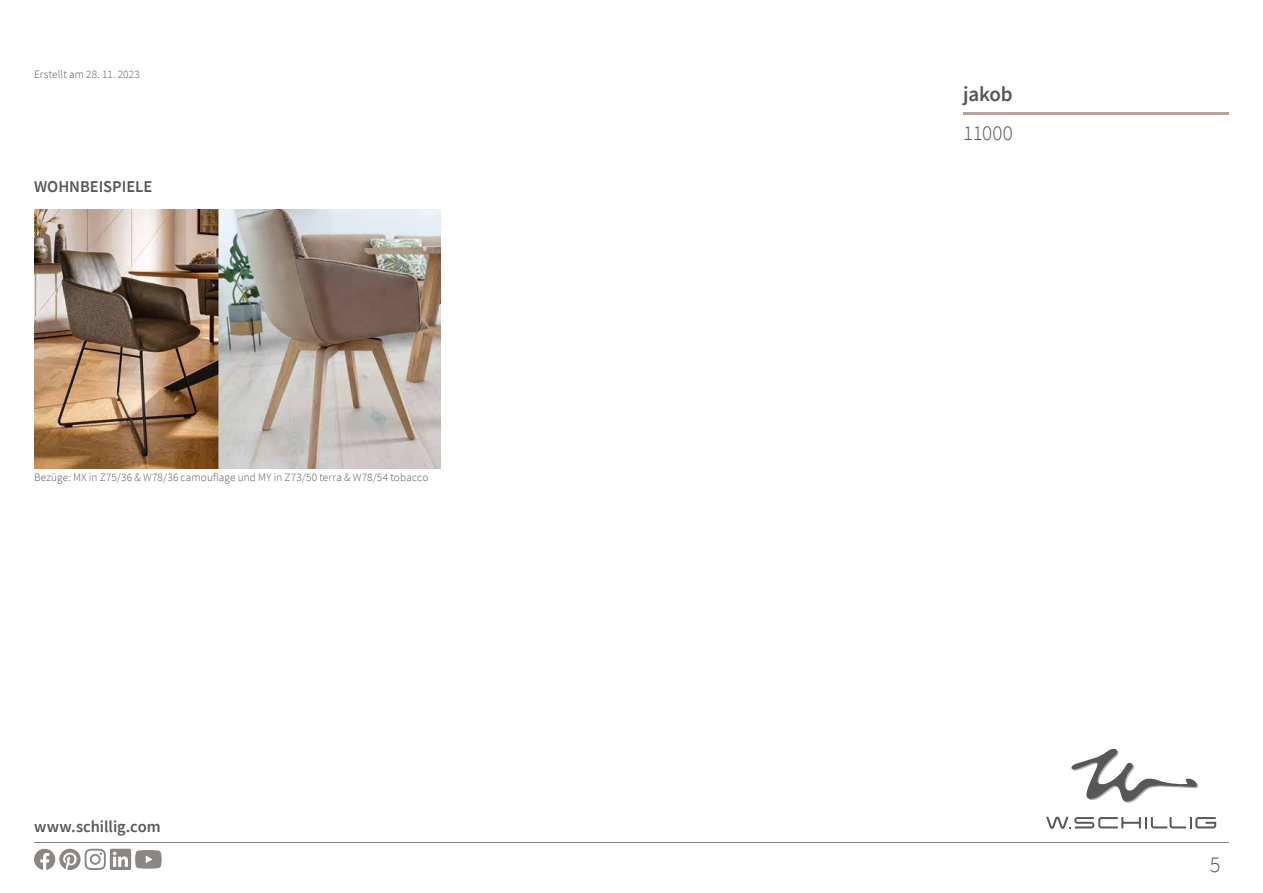
<style>
.page{position:relative;width:1263px;height:893px;background:#fff}
.page>*{position:absolute;margin:0;border:0;box-sizing:border-box;transform-origin:0 0}
.t1{font:300 22.5px "Source Sans Pro";color:#575756}
.t2{font:600 21px "Source Sans Pro";letter-spacing:-.01em;color:#575756}
.t3{font:300 21px "Source Sans Pro";color:#575756}
.t4{font:600 16.5px "Source Sans Pro";color:#575756}
.t5{font:300 11.25px "Source Sans Pro";letter-spacing:.015em;color:#575756}
</style>
<div class="page">
<hr style="left:34px;top:842px;width:1195px;height:1px;background:#898684">
<hr style="left:963px;top:113px;width:266px;height:2px;background:#b8a29b">
<img style="left:34px;top:209px;width:406px;height:259px">
<svg style="left:34px;top:849px;width:128px;height:21px"></svg>
<svg style="left:1071px;top:749px;width:128px;height:54px"></svg>
<svg style="left:1046px;top:817px;width:170px;height:12px"></svg>
<p class="t5" style="left:34px;top:67px;width:107px">Erstellt am 28. 11. 2023</p>
<h3 class="t4" style="left:34px;top:176px;width:120px">WOHNBEISPIELE</h3>
<p class="t5" style="left:34px;top:470px;width:396px">Bezüge: MX in Z75/36 &amp; W78/36 camouflage und MY in Z73/50 terra &amp; W78/54 tobacco</p>
<h3 class="t4" style="left:34px;top:816px;width:128px">www.schillig.com</h3>
<h2 class="t2" style="left:963px;top:80px;width:51px">jakob</h2>
<h2 class="t3" style="left:963px;top:120px;width:51px">11000</h2>
<h1 class="t1" style="left:1210px;top:850px;width:12px">5</h1>
</div>
